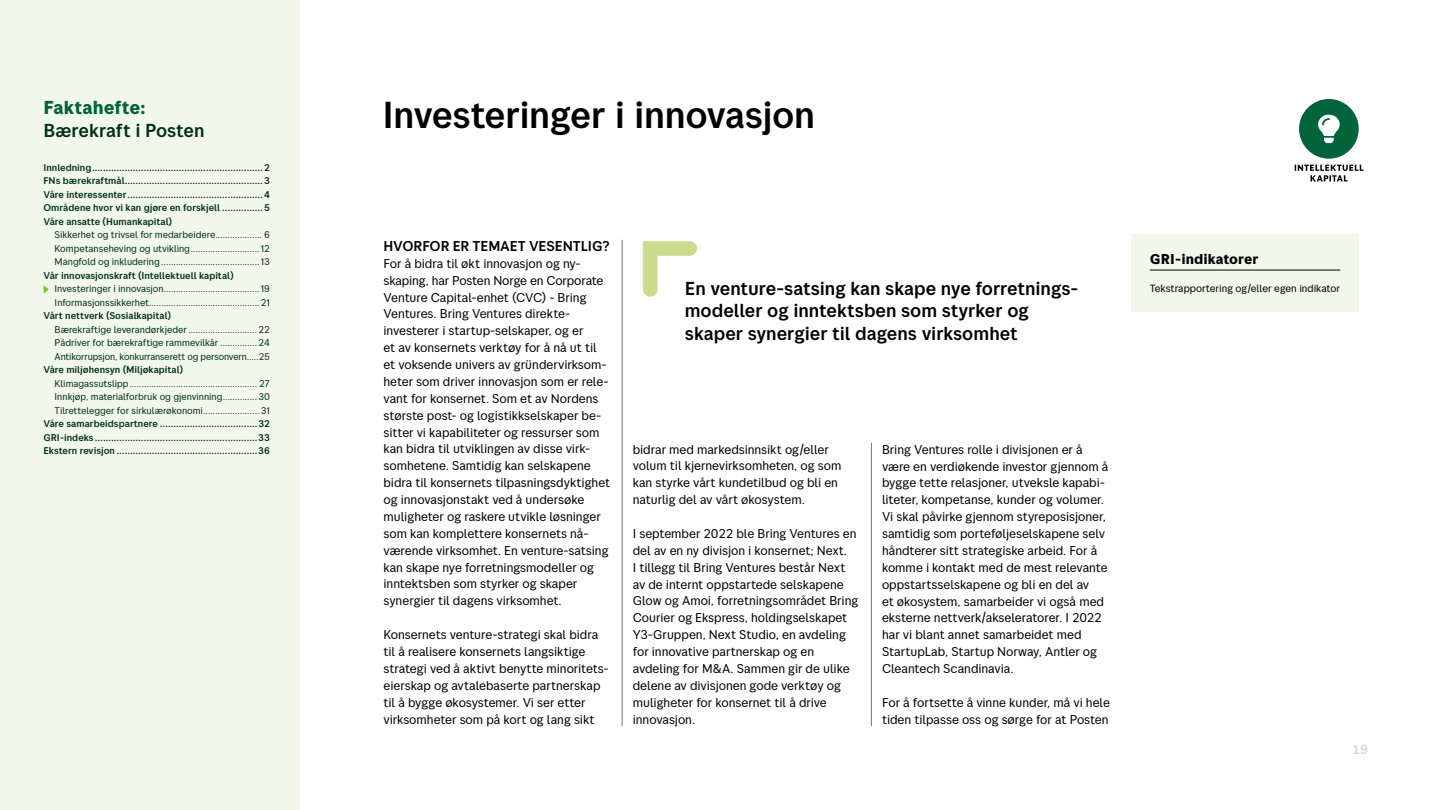
<style>
.page{position:relative;width:1440px;height:810px;background:#fff}
.page>*{position:absolute;margin:0;border:0;box-sizing:border-box;transform-origin:0 0}
.t1{font:500 37.5px "Posten Sans";letter-spacing:-.015em;color:#000}
.t2{font:500 18.75px/22.5px "Posten Sans";letter-spacing:-.005em;color:#000}
.t3{font:500 18.75px "Posten Sans";letter-spacing:-.01em;color:#002f19}
.t4{font:700 18.75px "Posten Sans";color:#00643a}
.t5{font:500 14.25px "Posten Sans";letter-spacing:-.01em;color:#000}
.t6{font:700 14.25px "Posten Sans";color:#000}
.t7{font:500 13.5px "Posten Sans";color:#d6d6d6}
.t8{font:12.75px/16.9px "Posten Sans";letter-spacing:-.005em;color:#000}
.t9{font:10.5px "Posten Sans";letter-spacing:-.01em;color:#000}
.t10{font:9.75px/13.5px "Posten Sans";letter-spacing:-.01em;color:#002f19;text-align:justify}
.t11{font:500 9.75px/13.5px "Posten Sans";color:#002f19;text-align:justify}
</style>
<div class="page">
<div style="left:0;top:0;width:300px;height:810px;background:#f1f7e9"></div>
<hr style="left:622px;top:240px;width:1px;height:486px;background:#767676">
<hr style="left:871px;top:442px;width:1px;height:284px;background:#767676">
<div style="left:1131px;top:234px;width:228px;height:77px;background:#f1f7e9"></div>
<hr style="left:1150px;top:270px;width:190px;height:1px;background:#000">
<svg style="left:642px;top:241px;width:55px;height:56px"></svg>
<svg style="left:44px;top:286px;width:5px;height:7px"></svg>
<div style="left:1299px;top:99px;width:60px;height:60px;background:#00643a;border-radius:50%"></div>
<svg style="left:1318px;top:115px;width:22px;height:28px"></svg>
<svg style="left:1295px;top:165px;width:69px;height:17px"></svg>
<h2 class="t4" style="left:43px;top:96px;width:104px">Faktahefte:</h2>
<h2 class="t3" style="left:43px;top:119px;width:163px">Bærekraft i Posten</h2>
<p class="t11" style="left:43px;top:160px;width:228px">Innledning...............................................................2<br>FNs bærekraftmål...................................................3<br>Våre interessenter..................................................4<br>Områdene hvor vi kan gjøre en forskjell ...............5<br>Våre ansatte (Humankapital)</p>
<p class="t10" style="left:55px;top:228px;width:217px">Sikkerhet og trivsel for medarbeidere................... 6<br>Kompetanseheving og utvikling............................12<br>Mangfold og inkludering........................................13</p>
<p class="t11" style="left:43px;top:268px;width:192px">Vår innovasjonskraft (Intellektuell kapital)</p>
<p class="t10" style="left:55px;top:282px;width:217px">Investeringer i innovasjon.......................................19<br>Informasjonssikkerhet.............................................21</p>
<p class="t11" style="left:43px;top:309px;width:129px">Vårt nettverk (Sosialkapital)</p>
<p class="t10" style="left:55px;top:322px;width:217px">Bærekraftige leverandørkjeder............................22<br>Pådriver for bærekraftige rammevilkår ............... 24<br>Antikorrupsjon, konkurranserett og personvern.....25</p>
<p class="t11" style="left:43px;top:363px;width:141px">Våre miljøhensyn (Miljøkapital)</p>
<p class="t10" style="left:55px;top:376px;width:217px">Klimagassutslipp.................................................... 27<br>Innkjøp, materialforbruk og gjenvinning..............30<br>Tilrettelegger for sirkulærøkonomi.......................31</p>
<p class="t11" style="left:43px;top:417px;width:228px">Våre samarbeidspartnere ....................................32<br>GRI-indeks............................................................33<br>Ekstern revisjon ....................................................36</p>
<h1 class="t1" style="left:382px;top:93px;width:434px">Investeringer i innovasjon</h1>
<p class="t5" style="left:384px;top:237px;width:228px">HVORFOR ER TEMAET VESENTLIG?</p>
<p class="t8" style="left:384px;top:255px;width:228px">For å bidra til økt innovasjon og ny&shy;skaping, har Posten Norge en Corporate Venture Capital-enhet (CVC) - Bring Ventures. Bring Ventures direkte&shy;investerer i startup-selskaper, og er<br>et av konsernets verktøy for å nå ut til et voksende univers av gründervirksom&shy;heter som driver innovasjon som er rele&shy;vant for konsernet. Som et av Nordens største post- og logistikkselskaper be&shy;sitter vi kapabiliteter og ressurser som kan bidra til utviklingen av disse virk&shy;somhetene. Samtidig kan selskapene bidra til konsernets tilpasningsdyktighet og innovasjonstakt ved å undersøke muligheter og raskere utvikle løsninger som kan komplettere konsernets nå&shy;værende virksomhet. En venture-satsing kan skape nye forretningsmodeller og inntektsben som styrker og skaper synergier til dagens virksomhet.</p>
<p class="t8" style="left:384px;top:626px;width:227px">Konsernets venture-strategi skal bidra til å realisere konsernets langsiktige strategi ved å aktivt benytte minoritets&shy;eierskap og avtalebaserte partnerskap til å bygge økosystemer. Vi ser etter virksomheter som på kort og lang sikt</p>
<p class="t6" style="left:1150px;top:250px;width:110px">GRI-indikatorer</p>
<h2 class="t2" style="left:685px;top:277px;width:395px">En venture-satsing kan skape nye forretnings-</h2>
<p class="t9" style="left:1150px;top:282px;width:192px">Tekstrapportering og/eller egen indikator</p>
<h2 class="t2" style="left:685px;top:299px;width:346px">modeller og inntektsben som styrker og skaper synergier til dagens virksomhet</h2>
<p class="t8" style="left:633px;top:440px;width:210px">bidrar med markedsinnsikt og/eller volum til kjernevirksomheten, og som kan styrke vårt kundetilbud og bli en naturlig del av vårt økosystem.</p>
<p class="t8" style="left:633px;top:525px;width:227px">I september 2022 ble Bring Ventures en del av en ny divisjon i konsernet; Next.<br>I tillegg til Bring Ventures består Next av de internt oppstartede selskapene Glow og Amoi, forretningsområdet Bring Courier og Ekspress, holdingselskapet Y3-Gruppen, Next Studio, en avdeling for innovative partnerskap og en avdeling for M&amp;A. Sammen gir de ulike delene av divisjonen gode verktøy og muligheter for konsernet til å drive innovasjon.</p>
<p class="t8" style="left:882px;top:441px;width:228px">Bring Ventures rolle i divisjonen er å være en verdiøkende investor gjennom å bygge tette relasjoner, utveksle kapabi&shy;liteter, kompetanse, kunder og volumer.<br>Vi skal påvirke gjennom styreposisjoner, samtidig som porteføljeselskapene selv håndterer sitt strategiske arbeid. For å komme i kontakt med de mest relevante oppstartsselskapene og bli en del av<br>et økosystem, samarbeider vi også med eksterne nettverk/akseleratorer. I 2022 har vi blant annet samarbeidet med StartupLab, Startup Norway, Antler og Cleantech Scandinavia.</p>
<p class="t8" style="left:882px;top:694px;width:229px">For å fortsette å vinne kunder, må vi hele tiden tilpasse oss og sørge for at Posten</p>
<p class="t7" style="left:1352px;top:742px;width:18px">19</p>
</div>
